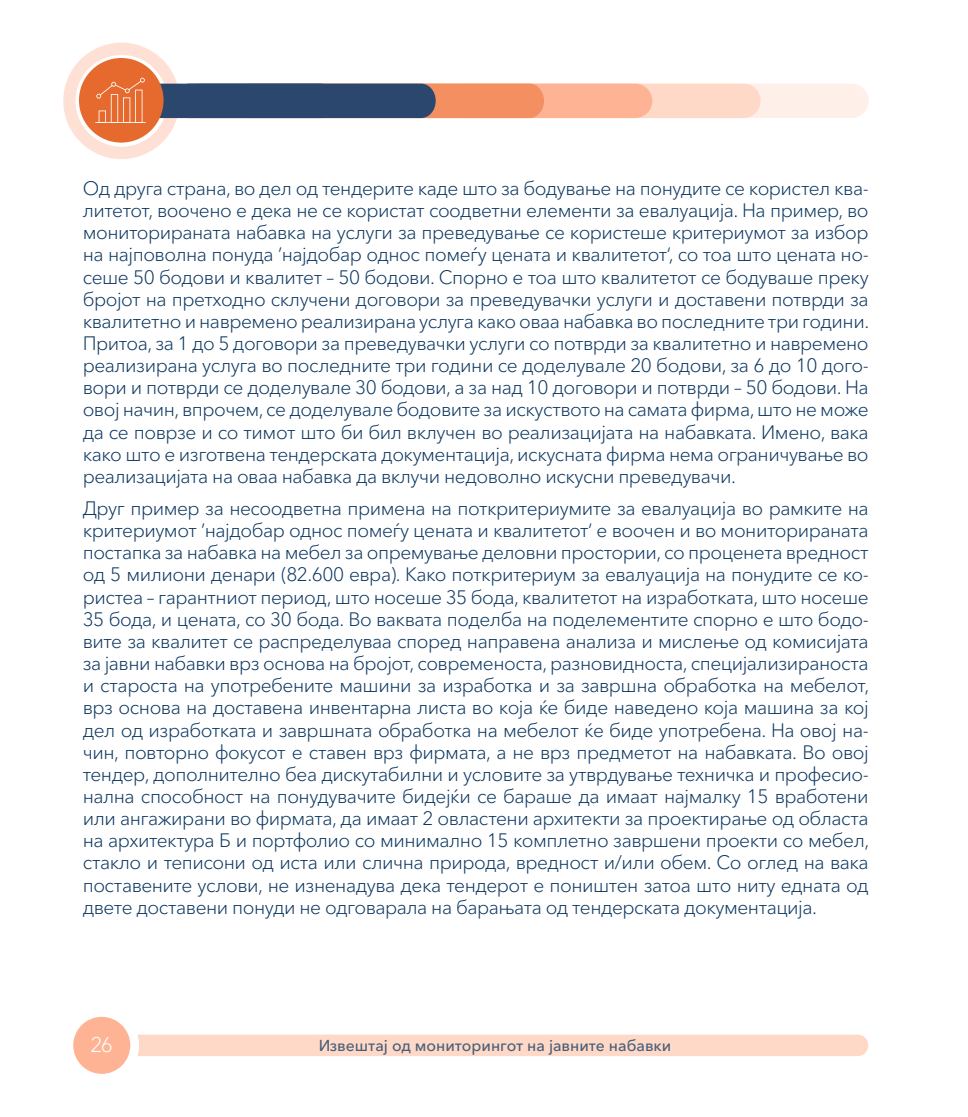
<style>
.page{position:relative;width:968px;height:1117px;background:#fff}
.page>*{position:absolute;margin:0;border:0;box-sizing:border-box;transform-origin:0 0}
.t1{font:300 21px "Avenir Next Cyr";color:#fff}
.t2{font:300 19.25px/22.2px "Avenir Next Cyr";letter-spacing:-.025em;color:#0a355e;text-align:justify}
.t3{font:500 15.75px "Avenir Next Cyr";color:#0a355e}
</style>
<div class="page">
<div style="left:83px;top:1034px;width:785px;height:21px;background:#ffd9c8;border-radius:11px"></div>
<div style="left:69px;top:1012px;width:66px;height:65px;background:#feb494;border-radius:50%"></div>
<div style="left:64px;top:1007px;width:75px;height:75px;border:9px solid #fff;border-radius:50%"></div>
<div style="left:63px;top:43px;width:117px;height:116px;border:12px solid #ffe0d4;border-radius:50%"></div>
<div style="left:79px;top:58px;width:84px;height:85px;background:#e66a2e;border-radius:50%"></div>
<svg style="left:95px;top:78px;width:773px;height:45px"></svg>
<p class="t2" style="left:83px;top:177px;width:788px">Од друга страна, во дел од тендерите каде што за бодување на понудите се користел ква&shy;литетот, воочено е дека не се користат соодветни елементи за евалуација. На пример, во мониторираната набавка на услуги за преведување се користеше критериумот за избор на најповолна понуда ’најдобар однос помеѓу цената и квалитетот‘, со тоа што цената но&shy;сеше 50 бодови и квалитет – 50 бодови. Спорно е тоа што квалитетот се бодуваше преку бројот на претходно склучени договори за преведувачки услуги и доставени потврди за квалитетно и навремено реализирана услуга како оваа набавка во последните три години.<br>Притоа, за 1 до 5 договори за преведувачки услуги со потврди за квалитетно и навремено реализирана услуга во последните три години се доделувале 20 бодови, за 6 до 10 дого&shy;вори и потврди се доделувале 30 бодови, а за над 10 договори и потврди – 50 бодови. На овој начин, впрочем, се доделувале бодовите за искуството на самата фирма, што не може да се поврзе и со тимот што би бил вклучен во реализацијата на набавката. Имено, вака како што е изготвена тендерската документација, искусната фирма нема ограничување во реализацијата на оваа набавка да вклучи недоволно искусни преведувачи.</p>
<p class="t2" style="left:83px;top:497px;width:788px">Друг пример за несоодветна примена на поткритериумите за евалуација во рамките на критериумот ’најдобар однос помеѓу цената и квалитетот‘ е воочен и во мониторираната постапка за набавка на мебел за опремување деловни простории, со проценета вредност од 5 милиони денари (82.600 евра). Како поткритериум за евалуација на понудите се ко&shy;ристеа – гарантниот период, што носеше 35 бода, квалитетот на изработката, што носеше 35 бода, и цената, со 30 бода. Во ваквата поделба на поделементите спорно е што бодо&shy;вите за квалитет се распределуваа според направена анализа и мислење од комисијата за јавни набавки врз основа на бројот, современоста, разновидноста, специјализираноста и староста на употребените машини за изработка и за завршна обработка на мебелот, врз основа на доставена инвентарна листа во која ќе биде наведено која машина за кој дел од изработката и завршната обработка на мебелот ќе биде употребена. На овој на&shy;чин, повторно фокусот е ставен врз фирмата, а не врз предметот на набавката. Во овој тендер, дополнително беа дискутабилни и условите за утврдување техничка и професио&shy;нална способност на понудувачите бидејќи се бараше да имаат најмалку 15 вработени или ангажирани во фирмата, да имаат 2 овластени архитекти за проектирање од областа на архитектура Б и портфолио со минимално 15 комплетно завршени проекти со мебел, стакло и теписони од иста или слична природа, вредност и/или обем. Со оглед на вака поставените услови, не изненадува дека тендерот е поништен затоа што ниту едната од двете доставени понуди не одговарала на барањата од тендерската документација.</p>
<p class="t1" style="left:90px;top:1032px;width:24px">26</p>
<p class="t3" style="left:318px;top:1036px;width:355px">Извештај од мониторингот на јавните набавки</p>
</div>
